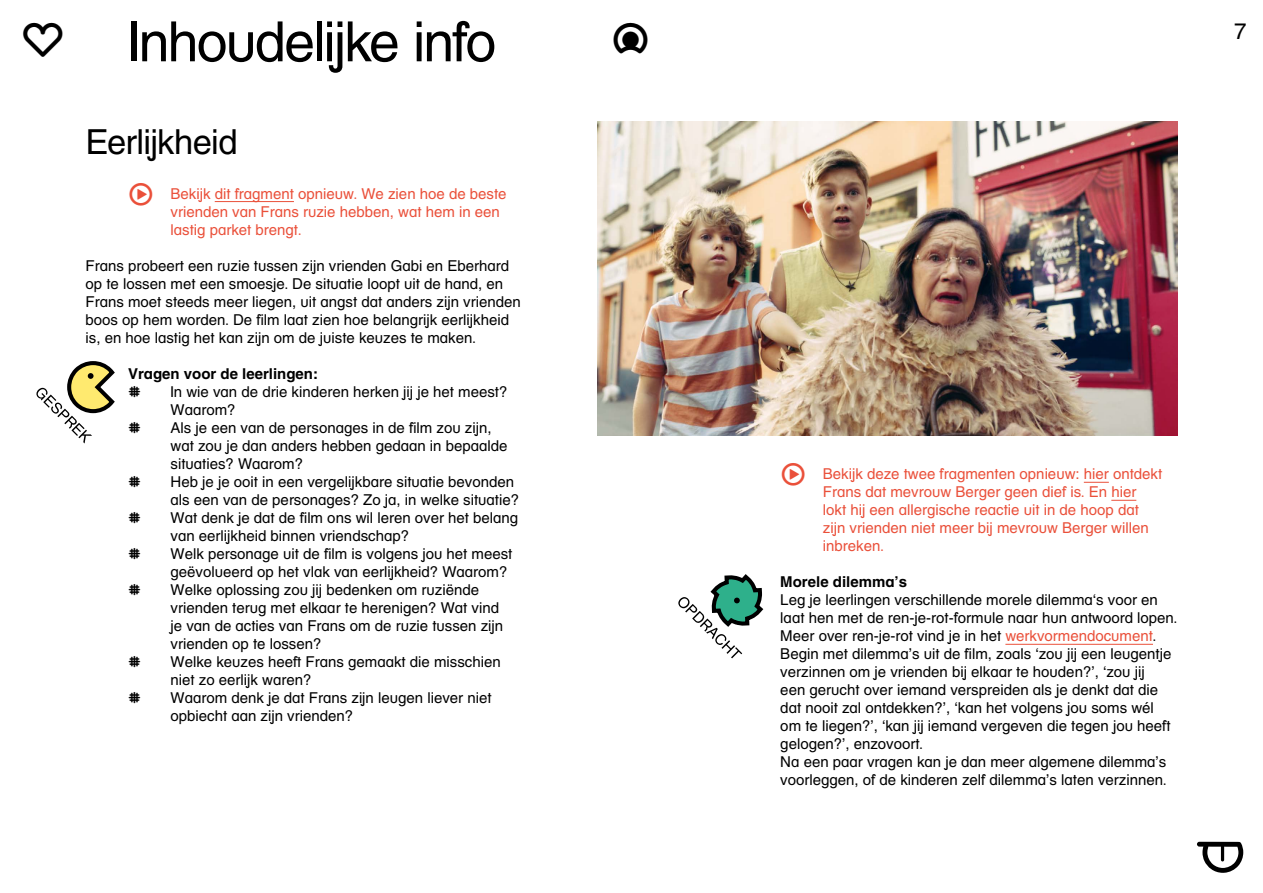
<style>
.page{position:relative;width:1263px;height:893px;background:#fff}
.page>*{position:absolute;margin:0;border:0;box-sizing:border-box;transform-origin:0 0}
.t1{font:55.5px "JEF";letter-spacing:-.035em;color:#000}
.t2{font:34.5px "JEF";letter-spacing:-.02em;color:#000}
.t3{font:22.5px "JEF";color:#000}
.t4{font:15px/18px "JEF";color:#000}
.t5{font:15px/18px "JEF";color:#ea503a}
.t6{font:700 15px "JEF";color:#000}
.s1{color:#ea503a}
</style>
<div class="page">
<hr style="left:215px;top:201px;width:79px;height:1px;background:#ea503a">
<svg style="left:1084px;top:482px;width:25px;height:1px"></svg>
<svg style="left:1111px;top:500px;width:25px;height:1px"></svg>
<hr style="left:1005px;top:644px;width:148px;height:1px;background:#ea503a">
<svg style="left:36px;top:361px;width:79px;height:82px"></svg>
<svg style="left:678px;top:574px;width:86px;height:84px"></svg>
<img style="left:597px;top:121px;width:581px;height:314px">
<h1 class="t1" style="left:128px;top:9px;width:370px">Inhoudelijke info</h1>
<h2 class="t2" style="left:86px;top:121px;width:153px">Eerlijkheid</h2>
<p class="t5" style="left:171px;top:184px;width:337px">Bekijk dit fragment opnieuw. We zien hoe de beste vrienden van Frans ruzie hebben, wat hem in een lastig parket brengt.</p>
<p class="t4" style="left:86px;top:256px;width:437px">Frans probeert een ruzie tussen zijn vrienden Gabi en Eberhard op te lossen met een smoesje. De situatie loopt uit de hand, en Frans moet steeds meer liegen, uit angst dat anders zijn vrienden boos op hem worden. De film laat zien hoe belangrijk eerlijkheid is, en hoe lastig het kan zijn om de juiste keuzes te maken.</p>
<p class="t6" style="left:128px;top:364px;width:192px">Vragen voor de leerlingen:</p>
<p class="t4" style="left:171px;top:382px;width:350px">In wie van de drie kinderen herken jij je het meest?<br>Waarom?<br>Als je een van de personages in de film zou zijn,<br>wat zou je dan anders hebben gedaan in bepaalde situaties? Waarom?<br>Heb je je ooit in een vergelijkbare situatie bevonden als een van de personages? Zo ja, in welke situatie?<br>Wat denk je dat de film ons wil leren over het belang van eerlijkheid binnen vriendschap?<br>Welk personage uit de film is volgens jou het meest geëvolueerd op het vlak van eerlijkheid? Waarom?<br>Welke oplossing zou jij bedenken om ruziënde vrienden terug met elkaar te herenigen? Wat vind<br>je van de acties van Frans om de ruzie tussen zijn vrienden op te lossen?<br>Welke keuzes heeft Frans gemaakt die misschien niet zo eerlijk waren?<br>Waarom denk je dat Frans zijn leugen liever niet opbiecht aan zijn vrienden?</p>
<h3 class="t3" style="left:1235px;top:17px;width:13px">7</h3>
<p class="t5" style="left:823px;top:465px;width:341px">Bekijk deze twee fragmenten opnieuw: hier ontdekt Frans dat mevrouw Berger geen dief is. En hier lokt hij een allergische reactie uit in de hoop dat zijn vrienden niet meer bij mevrouw Berger willen inbreken.</p>
<p class="t6" style="left:780px;top:573px;width:128px">Morele dilemma’s</p>
<p class="t4" style="left:780px;top:591px;width:398px">Leg je leerlingen verschillende morele dilemma‘s voor en laat hen met de ren-je-rot-formule naar hun antwoord lopen.<br>Meer over ren-je-rot vind je in het <span class="s1">werkvormendocument</span>.<br>Begin met dilemma’s uit de film, zoals ‘zou jij een leugentje verzinnen om je vrienden bij elkaar te houden?’, ‘zou jij<br>een gerucht over iemand verspreiden als je denkt dat die dat nooit zal ontdekken?’, ‘kan het volgens jou soms wél om te liegen?’, ‘kan jij iemand vergeven die tegen jou heeft gelogen?’, enzovoort.<br>Na een paar vragen kan je dan meer algemene dilemma’s voorleggen, of de kinderen zelf dilemma’s laten verzinnen.</p>
</div>
